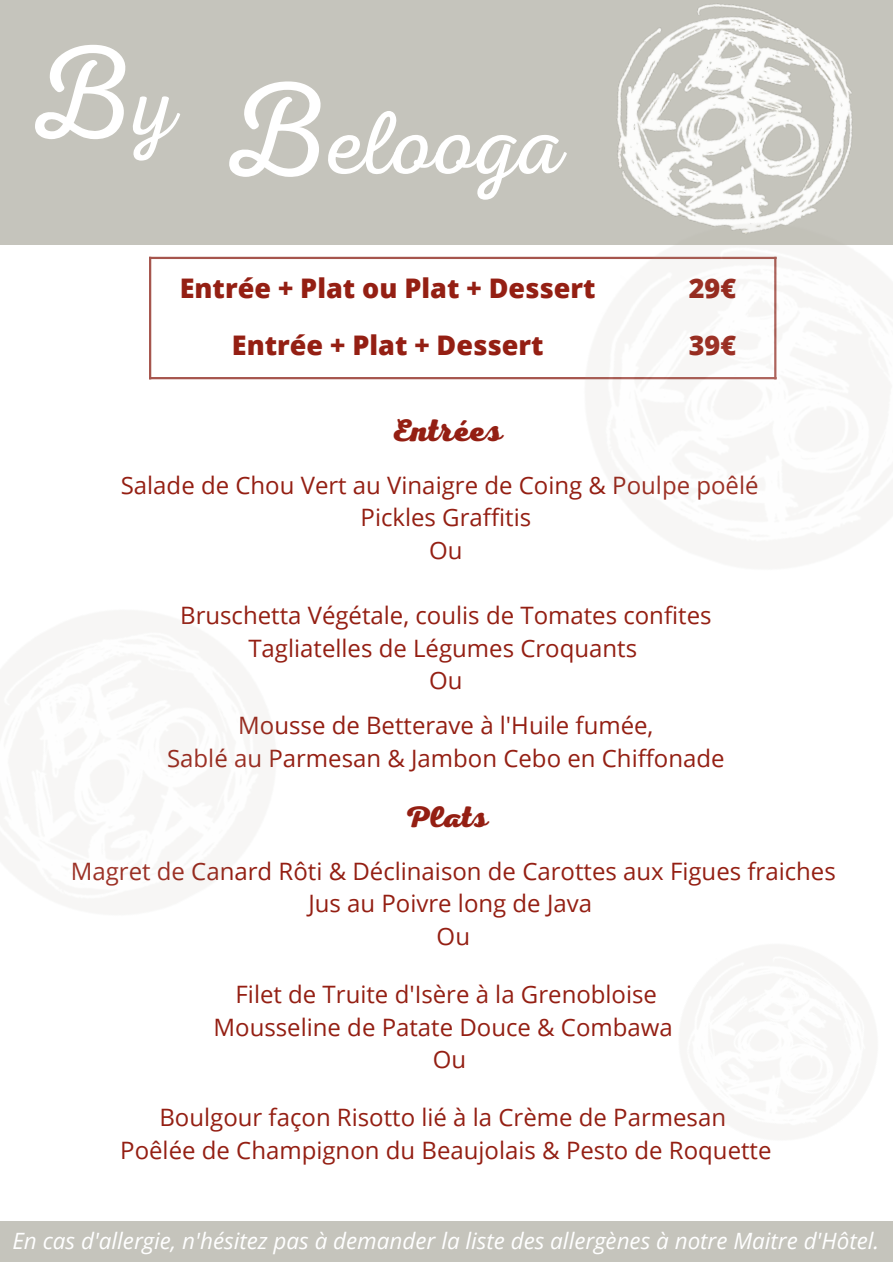
<style>
.page{position:relative;width:893px;height:1264px;background:#fff}
.page>*{position:absolute;margin:0;border:0;box-sizing:border-box;transform-origin:0 0}
.t1{font:89.85px "RTL Adam Script Light";color:#fff}
.t2{font:31.5px "RTL Adam Script Heavy";color:#941f13}
.t3{font:30px "RTL Adam Script Heavy";color:#941f13}
.t4{font:800 27px "Open Sans";color:#941f13}
.t5{font:24px/32.5px "Open Sans";color:#941f13;text-align:center}
.t6{font:italic 22.5px "Open Sans";color:#fff}
.s1{font-size:134.85px}
</style>
<div class="page">
<div style="left:0;top:0;width:892px;height:244px;background:#c5c4bc"></div>
<div style="left:0;top:1221px;width:892px;height:40px;background:#c5c4bc"></div>
<hr style="left:149px;top:377px;width:627px;height:2px;background:#a6554d">
<hr style="left:149px;top:257px;width:2px;height:122px;background:#a6554d">
<hr style="left:149px;top:257px;width:627px;height:2px;background:#a6554d">
<img style="left:617px;top:4px;width:235px;height:157px">
<img style="left:510px;top:161px;width:382px;height:219px">
<h1 class="t1" style="left:23px;top:92px;width:542px"><sup>B</sup>y <span class="s1">B</span>elooga</h1>
<p class="t4" style="left:180px;top:269px;width:417px">Entrée + Plat ou Plat + Dessert</p>
<p class="t4" style="left:688px;top:269px;width:49px">29€</p>
<p class="t4" style="left:232px;top:326px;width:313px">Entrée + Plat + Dessert</p>
<p class="t4" style="left:688px;top:326px;width:49px">39€</p>
<h2 class="t2" style="left:390px;top:413px;width:113px">Entrées</h2>
<p class="t5" style="left:121px;top:468px;width:639px">Salade de Chou Vert au Vinaigre de Coing &amp; Poulpe poêlé<br>Pickles Graffitis<br>Ou</p>
<p class="t5" style="left:180px;top:598px;width:533px">Bruschetta Végétale, coulis de Tomates confites<br>Tagliatelles de Légumes Croquants<br>Ou</p>
<p class="t5" style="left:167px;top:708px;width:559px">Mousse de Betterave à l'Huile fumée,<br>Sablé au Parmesan &amp; Jambon Cebo en Chiffonade</p>
<p class="t3" style="left:404px;top:800px;width:86px">Plats</p>
<p class="t5" style="left:71px;top:854px;width:766px">Magret de Canard Rôti &amp; Déclinaison de Carottes aux Figues fraiches<br>Jus au Poivre long de Java<br>Ou</p>
<p class="t5" style="left:213px;top:977px;width:461px">Filet de Truite d'Isère à la Grenobloise<br>Mousseline de Patate Douce &amp; Combawa<br>Ou</p>
<p class="t5" style="left:120px;top:1100px;width:652px">Boulgour façon Risotto lié à la Crème de Parmesan<br>Poêlée de Champignon du Beaujolais &amp; Pesto de Roquette</p>
<p class="t6" style="left:12px;top:1225px;width:868px">En cas d'allergie, n'hésitez pas à demander la liste des allergènes à notre Maitre d'Hôtel.</p>
</div>
